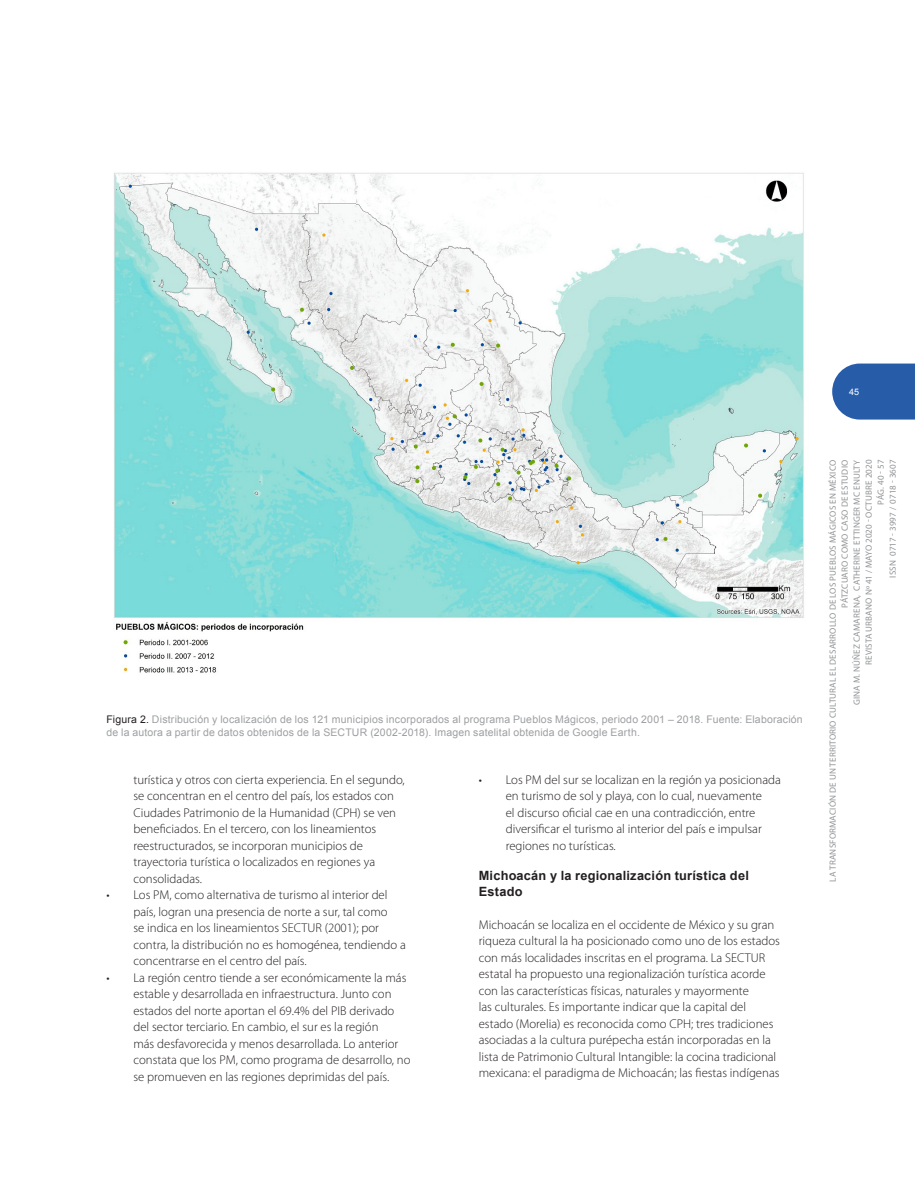
<style>
.page{position:relative;width:915px;height:1191px;background:#fff}
.page>*{position:absolute;margin:0;border:0;box-sizing:border-box;transform-origin:0 0}
._11_Cuerpo_Texto{font:300 12.75px/16.5px "Myriad Pro";color:#231f20}
._09_Bajada_Titulo_1{font:700 12.75px/15.3px "Arial";letter-spacing:.015em;color:#231f20}
._13_Pie_Foto{font:10.5px/12.6px "Arial";letter-spacing:.02em;color:#9d9fa2}
.t1{font:9px/12px "Myriad Pro";letter-spacing:.02em;color:#939598;text-align:right}
.t2{font:9px "Arial";color:#fff}
.s1{color:#231f20}
</style>
<div class="page">
<svg style="left:832px;top:363px;width:82px;height:56px;background:#3869b0"></svg>
<img style="left:114px;top:172px;width:690px;height:501px">
<p class="_13_Pie_Foto" style="left:106px;top:713px;width:697px"><span class="s1">Figura 2.</span> Distribución y localización de los 121 municipios incorporados al programa Pueblos Mágicos, periodo 2001 – 2018. Fuente: Elaboración de la autora a partir de datos obtenidos de la SECTUR (2002-2018). Imagen satelital obtenida de Google Earth.</p>
<p class="_11_Cuerpo_Texto" style="left:133px;top:771px;width:273px">turística y otros con cierta experiencia. En el segundo, se concentran en el centro del país, los estados con Ciudades Patrimonio de la Humanidad (CPH) se ven beneficiados. En el tercero, con los lineamientos reestructurados, se incorporan municipios de trayectoria turística o localizados en regiones ya consolidadas.</p>
<p class="_11_Cuerpo_Texto" style="left:133px;top:887px;width:274px;text-indent:-27px">• Los PM, como alternativa de turismo al interior del país, logran una presencia de norte a sur, tal como<br>se indica en los lineamientos SECTUR (2001); por contra, la distribución no es homogénea, tendiendo a concentrarse en el centro del país.</p>
<p class="_11_Cuerpo_Texto" style="left:133px;top:969px;width:278px;text-indent:-27px">• La región centro tiende a ser económicamente la más estable y desarrollada en infraestructura. Junto con estados del norte aportan el 69.4% del PIB derivado del sector terciario. En cambio, el sur es la región<br>más desfavorecida y menos desarrollada. Lo anterior constata que los PM, como programa de desarrollo, no se promueven en las regiones deprimidas del país.</p>
<p class="_11_Cuerpo_Texto" style="left:505px;top:771px;width:276px;text-indent:-27px">• Los PM del sur se localizan en la región ya posicionada en turismo de sol y playa, con lo cual, nuevamente<br>el discurso oficial cae en una contradicción, entre diversificar el turismo al interior del país e impulsar regiones no turísticas.</p>
<p class="_09_Bajada_Titulo_1" style="left:478px;top:868px;width:271px">Michoacán y la regionalización turística del<br>Estado</p>
<p class="_11_Cuerpo_Texto" style="left:478px;top:916px;width:302px">Michoacán se localiza en el occidente de México y su gran riqueza cultural la ha posicionado como uno de los estados con más localidades inscritas en el programa. La SECTUR estatal ha propuesto una regionalización turística acorde con las características físicas, naturales y mayormente<br>las culturales. Es importante indicar que la capital del estado (Morelia) es reconocida como CPH; tres tradiciones asociadas a la cultura purépecha están incorporadas en la lista de Patrimonio Cultural Intangible: la cocina tradicional mexicana: el paradigma de Michoacán; las fiestas indígenas</p>
<p class="t2" style="left:848px;top:385px;width:12px">45</p>
<p class="t1" style="left:826px;top:881px;width:423px;rotate:-90deg">LA TRANSFORMACIÓN DE UN TERRITORIO CULTURAL EL DESARROLLO DE LOS PUEBLOS MÁGICOS EN MÉXICO PÁTZCUARO COMO CASO DE ESTUDIO<br>GINA M. NÚÑEZ CAMARENA, CATHERINE ETTINGER MC ENULTY<br>REVISTA URBANO Nº 41 / MAYO 2020 - OCTUBRE 2020<br>PÁG. 40 - 57<br>ISSN 0717 - 3997 / 0718 - 3607</p>
</div>
